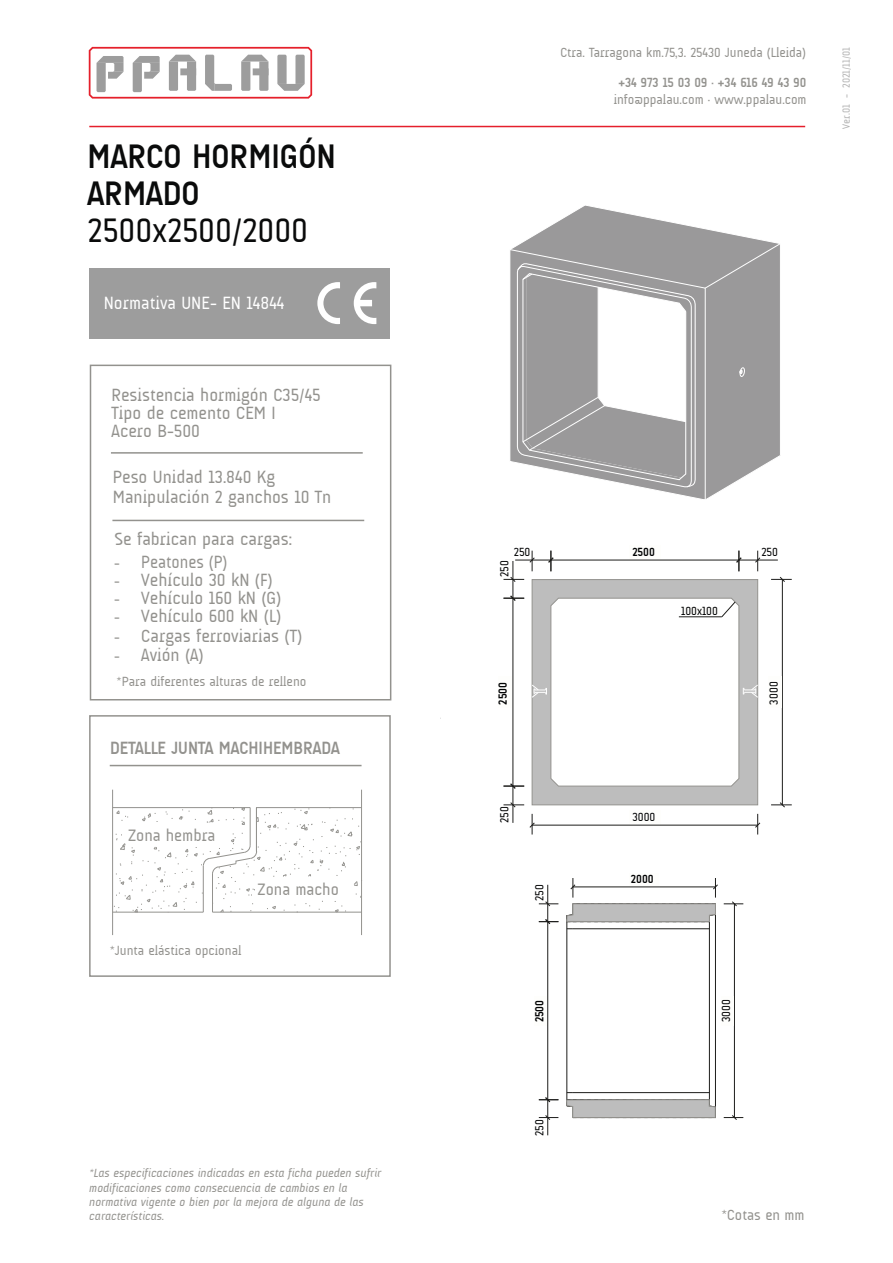
<style>
.page{position:relative;width:893px;height:1263px;background:#fff}
.page>*{position:absolute;margin:0;border:0;box-sizing:border-box;transform-origin:0 0}
.t1{font:700 34.5px/36.9px "A Udimat";color:#0a0b0b}
.t2{font:34.5px "A Udimat";color:#0a0b0b}
.t3{font:18px/18px "A Udimat";color:#93928e}
.t4{font:700 18px "A Udimat";color:#93928e}
.t5{font:18px "A Udimat";color:#fff}
.t6{font:18px "A Udimat";color:#93928e;scale:.95 1}
.t7{font:16.8px "A Udimat";color:#93928e}
.t8{font:15px "A Udimat";color:#93928e}
.t9{font:13.5px "A Udimat";color:#93928e}
.t10{font:700 13.5px "A Udimat";color:#93928e}
.t11{font:italic 12px/14.4px "A Udimat";color:#93928e}
.t12{font:12px "A Udimat";color:#020304}
.t13{font:700 12px "A Udimat";color:#020304}
.t14{font:10.5px "A Udimat";color:#b2b2b2}
.s1{font-size:15px}
</style>
<div class="page">
<svg style="left:531px;top:579px;width:227px;height:227px"></svg>
<svg style="left:706px;top:456px;width:72px;height:43px"></svg>
<svg style="left:586px;top:205px;width:195px;height:251px"></svg>
<svg style="left:510px;top:249px;width:196px;height:250px"></svg>
<svg style="left:510px;top:205px;width:76px;height:46px"></svg>
<div style="left:704px;top:243px;width:77px;height:46px;background:#9a999a"></div>
<svg style="left:516px;top:263px;width:180px;height:225px"></svg>
<svg style="left:739px;top:367px;width:6px;height:10px"></svg>
<svg style="left:721px;top:601px;width:14px;height:16px"></svg>
<hr style="left:551px;top:560px;width:188px;height:1px;background:#1d1d1b">
<hr style="left:512px;top:598px;width:1px;height:188px;background:#1d1d1b">
<hr style="left:782px;top:579px;width:1px;height:226px;background:#1d1d1b">
<svg style="left:771px;top:802px;width:20px;height:6px"></svg>
<svg style="left:771px;top:577px;width:20px;height:5px"></svg>
<hr style="left:532px;top:825px;width:225px;height:1px;background:#1d1d1b">
<svg style="left:755px;top:814px;width:5px;height:21px"></svg>
<div style="left:681px;top:607px;width:38px;height:8px;background:#fefefc"></div>
<hr style="left:679px;top:617px;width:42px;height:1px;background:#1d1d1b">
<hr style="left:566px;top:922px;width:1px;height:178px;background:#1d1d1b">
<hr style="left:573px;top:1092px;width:136px;height:1px;background:#1d1d1b">
<hr style="left:573px;top:929px;width:136px;height:1px;background:#1d1d1b">
<hr style="left:709px;top:922px;width:1px;height:178px;background:#1d1d1b">
<hr style="left:715px;top:915px;width:1px;height:192px;background:#1d1d1b">
<hr style="left:734px;top:904px;width:1px;height:214px;background:#1d1d1b">
<svg style="left:723px;top:1115px;width:20px;height:5px"></svg>
<hr style="left:547px;top:922px;width:1px;height:178px;background:#1d1d1b">
<svg style="left:736px;top:551px;width:41px;height:20px"></svg>
<svg style="left:503px;top:551px;width:50px;height:50px"></svg>
<svg style="left:503px;top:783px;width:32px;height:52px"></svg>
<svg style="left:539px;top:885px;width:19px;height:39px"></svg>
<svg style="left:539px;top:1097px;width:19px;height:38px"></svg>
<hr style="left:89px;top:126px;width:716px;height:1px;background:#e51f2c">
<div style="left:90px;top:365px;width:301px;height:336px;border:2px solid #93928e"></div>
<hr style="left:110px;top:765px;width:251px;height:1px;background:#93928e">
<hr style="left:111px;top:452px;width:252px;height:2px;background:#93928e">
<hr style="left:112px;top:520px;width:252px;height:1px;background:#93928e">
<div style="left:89px;top:715px;width:302px;height:262px;border:2px solid #93928e"></div>
<hr style="left:113px;top:807px;width:137px;height:1px;background:#93928e">
<hr style="left:113px;top:912px;width:90px;height:1px;background:#93928e">
<hr style="left:112px;top:790px;width:1px;height:145px;background:#93928e">
<hr style="left:361px;top:790px;width:1px;height:145px;background:#93928e">
<svg style="left:114px;top:807px;width:247px;height:106px"></svg>
<div style="left:90px;top:268px;width:300px;height:71px;background:#9d9d9d"></div>
<svg style="left:354px;top:282px;width:22px;height:42px"></svg>
<svg style="left:317px;top:282px;width:23px;height:42px"></svg>
<svg style="left:742px;top:684px;width:16px;height:14px"></svg>
<svg style="left:531px;top:684px;width:16px;height:14px"></svg>
<svg style="left:566px;top:878px;width:177px;height:44px"></svg>
<svg style="left:566px;top:1099px;width:150px;height:19px"></svg>
<svg style="left:89px;top:47px;width:223px;height:52px"></svg>
<h1 class="t1" style="left:88px;top:137px;width:250px">MARCO HORMIGÓN<br>ARMADO</h1>
<h1 class="t2" style="left:88px;top:210px;width:222px">2500x2500/2000</h1>
<p class="t5" style="left:104px;top:293px;width:182px">Normativa UNE- EN 14844</p>
<p class="t3" style="left:112px;top:385px;width:210px">Resistencia hormigón C35/45<br>Tipo de cemento CEM I<br>Acero B-500</p>
<p class="t3" style="left:113px;top:467px;width:220px;line-height:19.5px">Peso Unidad 13.840 Kg<br>Manipulación 2 ganchos 10 Tn</p>
<p class="t3" style="left:114px;top:529px;width:179px">Se fabrican para cargas:</p>
<p class="t6" style="left:114px;top:552px;width:121px"><span class="s1">-</span> Peatones (P)</p>
<p class="t3" style="left:114px;top:571px;width:160px"><span class="s1">-</span> Vehículo 30 kN (F)</p>
<p class="t3" style="left:114px;top:589px;width:169px"><span class="s1">-</span> Vehículo 160 kN (G)</p>
<p class="t3" style="left:114px;top:607px;width:168px"><span class="s1">-</span> Vehículo 600 kN (L)</p>
<p class="t3" style="left:114px;top:627px;width:189px"><span class="s1">-</span> Cargas ferroviarias (T)</p>
<p class="t3" style="left:114px;top:646px;width:91px"><span class="s1">-</span> Avión (A)</p>
<p class="t9" style="left:117px;top:674px;width:191px">*Para diferentes alturas de relleno</p>
<p class="t4" style="left:110px;top:738px;width:231px">DETALLE JUNTA MACHIHEMBRADA</p>
<p class="t7" style="left:128px;top:825px;width:89px">Zona hembra</p>
<p class="t7" style="left:257px;top:879px;width:83px">Zona macho</p>
<p class="t9" style="left:110px;top:943px;width:133px">*Junta elástica opcional</p>
<p class="t11" style="left:89px;top:1166px;width:293px">*Las especificaciones indicadas en esta ficha pueden sufrir modificaciones como consecuencia de cambios en la normativa vigente o bien por la mejora de alguna de las características.</p>
<p class="t9" style="left:560px;top:44px;width:247px">Ctra. Tarragona km.75,3. 25430 Juneda (Lleida)</p>
<p class="t10" style="left:618px;top:75px;width:189px">+34 973 15 03 09 · +34 616 49 43 90</p>
<p class="t9" style="left:613px;top:92px;width:194px">info@ppalau.com · www.ppalau.com</p>
<p class="t14" style="left:840px;top:129px;width:83px;rotate:-90deg">Ver.01 - 2021/11/01</p>
<p class="t13" style="left:632px;top:545px;width:24px">2500</p>
<p class="t12" style="left:514px;top:545px;width:18px">250</p>
<p class="t12" style="left:761px;top:545px;width:18px">250</p>
<p class="t12" style="left:497px;top:577px;width:18px;rotate:-90deg">250</p>
<p class="t13" style="left:496px;top:705px;width:24px;rotate:-90deg">2500</p>
<p class="t12" style="left:497px;top:823px;width:18px;rotate:-90deg">250</p>
<p class="t12" style="left:532px;top:901px;width:18px;rotate:-90deg">250</p>
<p class="t13" style="left:532px;top:1022px;width:24px;rotate:-90deg">2500</p>
<p class="t12" style="left:532px;top:1136px;width:18px;rotate:-90deg">250</p>
<p class="t12" style="left:681px;top:604px;width:38px">100x100</p>
<p class="t12" style="left:632px;top:810px;width:25px">3000</p>
<p class="t13" style="left:631px;top:872px;width:24px">2000</p>
<p class="t12" style="left:767px;top:705px;width:25px;rotate:-90deg">3000</p>
<p class="t12" style="left:719px;top:1022px;width:25px;rotate:-90deg">3000</p>
<p class="t8" style="left:721px;top:1207px;width:85px">*Cotas en mm</p>
</div>
